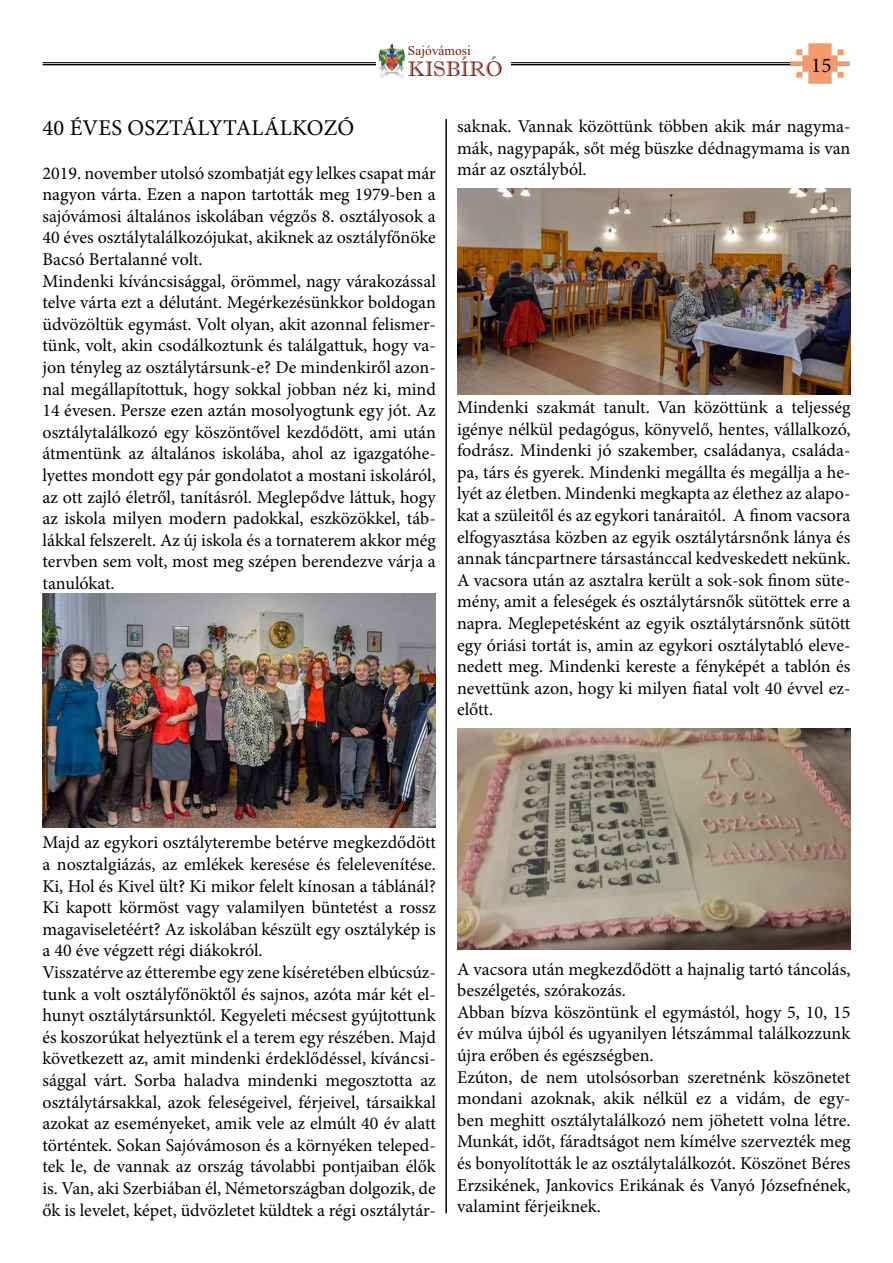
<style>
.page{position:relative;width:893px;height:1263px;background:#fff}
.page>*{position:absolute;margin:0;border:0;box-sizing:border-box;transform-origin:0 0}
.t1{font:22.5px "Minion Pro";letter-spacing:.01em;color:#000}
.t2{font:21px "Imprint MT Shadow";color:#781a0d}
.t3{font:21px "Minion Pro";color:#000}
.t4{font:18px/21.6px "Minion Pro";color:#000}
.t5{font:13.5px "Times New Roman";color:#781a0d}
</style>
<div class="page">
<hr style="left:43px;top:62px;width:806px;height:1px;background:#000">
<hr style="left:43px;top:64px;width:806px;height:1px;background:#000">
<div style="left:404px;top:43px;width:107px;height:36px;background:#fff"></div>
<img style="left:377px;top:43px;width:27px;height:35px">
<svg style="left:790px;top:43px;width:60px;height:41px"></svg>
<hr style="left:445px;top:119px;width:2px;height:1094px;background:#000">
<img style="left:43px;top:593px;width:393px;height:235px">
<img style="left:457px;top:188px;width:393px;height:207px">
<img style="left:457px;top:728px;width:393px;height:221px">
<p class="t5" style="left:408px;top:41px;width:65px">Sajóvámosi</p>
<p class="t2" style="left:408px;top:56px;width:96px">KISBÍRÓ</p>
<p class="t3" style="left:811px;top:51px;width:22px">15</p>
<p class="t1" style="left:43px;top:113px;width:313px">40 ÉVES OSZTÁLYTALÁLKOZÓ</p>
<p class="t4" style="left:43px;top:162px;width:395px">2019. november utolsó szombatját egy lelkes csapat már nagyon várta. Ezen a napon tartották meg 1979-ben a sajóvámosi általános iskolában végzős 8. osztályosok a 40 éves osztálytalálkozójukat, akiknek az osztályfőnöke Bacsó Bertalanné volt.<br>Mindenki kíváncsisággal, örömmel, nagy várakozással telve várta ezt a délutánt. Megérkezésünkkor boldogan üdvözöltük egymást. Volt olyan, akit azonnal felismer&shy;tünk, volt, akin csodálkoztunk és találgattuk, hogy va&shy;jon tényleg az osztálytársunk-e? De mindenkiről azon&shy;nal megállapítottuk, hogy sokkal jobban néz ki, mind 14 évesen. Persze ezen aztán mosolyogtunk egy jót. Az osztálytalálkozó egy köszöntővel kezdődött, ami után átmentünk az általános iskolába, ahol az igazgatóhe&shy;lyettes mondott egy pár gondolatot a mostani iskoláról, az ott zajló életről, tanításról. Meglepődve láttuk, hogy az iskola milyen modern padokkal, eszközökkel, táb&shy;lákkal felszerelt. Az új iskola és a tornaterem akkor még tervben sem volt, most meg szépen berendezve várja a tanulókat.</p>
<p class="t4" style="left:457px;top:116px;width:395px;text-align:justify">saknak. Vannak közöttünk többen akik már nagyma&shy;mák, nagypapák, sőt még büszke dédnagymama is van már az osztályból.</p>
<p class="t4" style="left:457px;top:396px;width:395px;text-align:justify">Mindenki szakmát tanult. Van közöttünk a teljesség igénye nélkül pedagógus, könyvelő, hentes, vállalkozó, fodrász. Mindenki jó szakember, családanya, családa&shy;pa, társ és gyerek. Mindenki megállta és megállja a he&shy;lyét az életben. Mindenki megkapta az élethez az alapo&shy;kat a szüleitől és az egykori tanáraitól. A finom vacsora elfogyasztása közben az egyik osztálytársnőnk lánya és annak táncpartnere társastánccal kedveskedett nekünk.<br>A vacsora után az asztalra került a sok-sok finom süte&shy;mény, amit a feleségek és osztálytársnők sütöttek erre a napra. Meglepetésként az egyik osztálytársnőnk sütött egy óriási tortát is, amin az egykori osztálytabló eleve&shy;nedett meg. Mindenki kereste a fényképét a tablón és nevettünk azon, hogy ki milyen fiatal volt 40 évvel ez&shy;előtt.</p>
<p class="t4" style="left:43px;top:832px;width:395px">Majd az egykori osztályterembe betérve megkezdődött a nosztalgiázás, az emlékek keresése és felelevenítése.<br>Ki, Hol és Kivel ült? Ki mikor felelt kínosan a táblánál?<br>Ki kapott körmöst vagy valamilyen büntetést a rossz magaviseletéért? Az iskolában készült egy osztálykép is a 40 éve végzett régi diákokról.<br>Visszatérve az étterembe egy zene kíséretében elbúcsúz&shy;tunk a volt osztályfőnöktől és sajnos, azóta már két el&shy;hunyt osztálytársunktól. Kegyeleti mécsest gyújtottunk és koszorúkat helyeztünk el a terem egy részében. Majd következett az, amit mindenki érdeklődéssel, kíváncsi&shy;sággal várt. Sorba haladva mindenki megosztotta az osztálytársakkal, azok feleségeivel, férjeivel, társaikkal azokat az eseményeket, amik vele az elmúlt 40 év alatt történtek. Sokan Sajóvámoson és a környéken teleped&shy;tek le, de vannak az ország távolabbi pontjaiban élők is. Van, aki Szerbiában él, Németországban dolgozik, de ők is levelet, képet, üdvözletet küldtek a régi osztálytár-</p>
<p class="t4" style="left:457px;top:958px;width:395px">A vacsora után megkezdődött a hajnalig tartó táncolás, beszélgetés, szórakozás.<br>Abban bízva köszöntünk el egymástól, hogy 5, 10, 15 év múlva újból és ugyanilyen létszámmal találkozzunk újra erőben és egészségben.<br>Ezúton, de nem utolsósorban szeretnénk köszönetet mondani azoknak, akik nélkül ez a vidám, de egy&shy;ben meghitt osztálytalálkozó nem jöhetett volna létre.<br>Munkát, időt, fáradtságot nem kímélve szervezték meg és bonyolították le az osztálytalálkozót. Köszönet Béres Erzsikének, Jankovics Erikának és Vanyó Józsefnének, valamint férjeiknek.</p>
</div>
